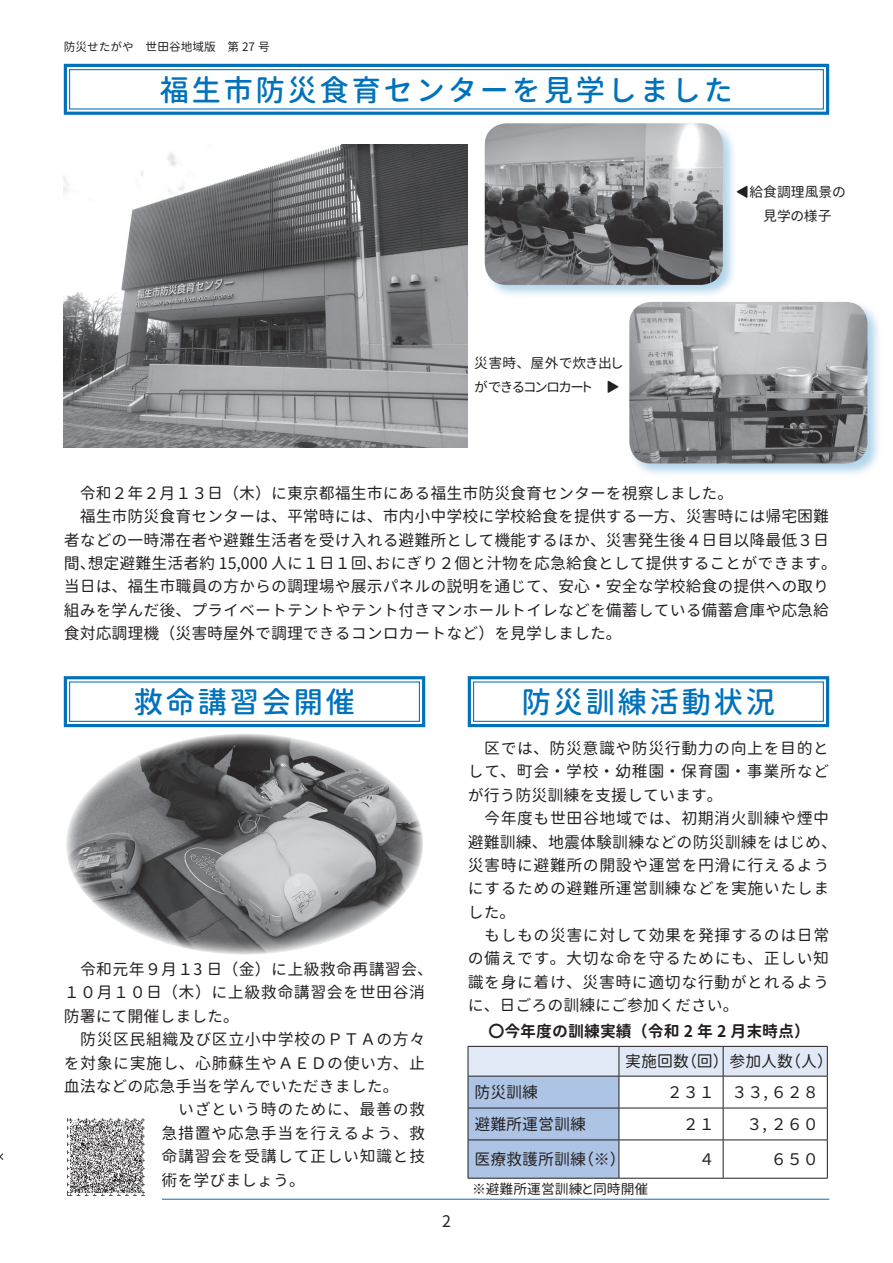
<style>
.page{position:relative;width:893px;height:1263px;background:#fff}
.page>*{position:absolute;margin:0;border:0;box-sizing:border-box;transform-origin:0 0}
.t1{font:29.7px "Gen Sen Maru Gothic JP Medium TTF";letter-spacing:.075em;color:#0072bc}
.t2{font:15.9px/23.4px "Gen Sen Maru Gothic JP Regular TTF";color:#231f20;text-align:justify}
.t3{font:15.9px/23.4px "Gen Sen Maru Gothic JP Regular TTF";letter-spacing:.03em;color:#231f20}
.t4{font:15.9px/23.4px "Gen Sen Maru Gothic JP Regular TTF";letter-spacing:.02em;color:#231f20}
.t5{font:15.9px "Gen Sen Maru Gothic JP Bold TTF";color:#231f20}
.t6{font:13.8px/24.2px "Gen Jyuu Gothic X P Regular";color:#231f20}
.t7{font:11.7px "Gen Sen Maru Gothic JP Regular TTF";color:#231f20}
</style>
<div class="page">
<hr style="left:64px;top:1199px;width:765px;height:1px;background:#0072bc">
<svg style="left:467px;top:676px;width:363px;height:52px"></svg>
<div style="left:473px;top:681px;width:351px;height:41px;border:1px solid #0072bc"></div>
<svg style="left:63px;top:676px;width:363px;height:52px"></svg>
<div style="left:69px;top:681px;width:351px;height:41px;border:1px solid #0072bc"></div>
<svg style="left:63px;top:63px;width:767px;height:52px"></svg>
<div style="left:69px;top:69px;width:755px;height:40px;border:1px solid #0072bc"></div>
<div style="left:51px;top:1101px;width:111px;height:111px;background:#fff"></div>
<img style="left:68px;top:1118px;width:77px;height:77px">
<svg style="left:0;top:1153px;width:4px;height:7px"></svg>
<img style="left:64px;top:145px;width:404px;height:303px">
<div style="left:483px;top:121px;width:254px;height:178px;background:#0072bc;opacity:.3"></div>
<img style="left:485px;top:123px;width:238px;height:162px">
<div style="left:627px;top:300px;width:255px;height:178px;background:#0072bc;opacity:.3"></div>
<img style="left:629px;top:302px;width:238px;height:161px">
<img style="left:66px;top:734px;width:357px;height:221px">
<svg style="left:469px;top:1047px;width:358px;height:131px"></svg>
<hr style="left:468px;top:1046px;width:151px;height:1px;background:#231f20">
<hr style="left:468px;top:1046px;width:1px;height:30px;background:#231f20">
<hr style="left:619px;top:1046px;width:104px;height:1px;background:#231f20">
<hr style="left:619px;top:1046px;width:1px;height:30px;background:#231f20">
<hr style="left:723px;top:1046px;width:105px;height:1px;background:#231f20">
<hr style="left:723px;top:1046px;width:1px;height:30px;background:#231f20">
<hr style="left:827px;top:1046px;width:1px;height:30px;background:#231f20">
<hr style="left:468px;top:1076px;width:151px;height:1px;background:#231f20">
<hr style="left:468px;top:1076px;width:1px;height:32px;background:#231f20">
<hr style="left:619px;top:1076px;width:104px;height:1px;background:#231f20">
<hr style="left:619px;top:1076px;width:1px;height:32px;background:#231f20">
<hr style="left:723px;top:1076px;width:105px;height:1px;background:#231f20">
<hr style="left:723px;top:1076px;width:1px;height:32px;background:#231f20">
<hr style="left:827px;top:1076px;width:1px;height:32px;background:#231f20">
<hr style="left:468px;top:1108px;width:151px;height:1px;background:#231f20">
<hr style="left:468px;top:1108px;width:1px;height:32px;background:#231f20">
<hr style="left:619px;top:1108px;width:104px;height:1px;background:#231f20">
<hr style="left:619px;top:1108px;width:1px;height:32px;background:#231f20">
<hr style="left:723px;top:1108px;width:105px;height:1px;background:#231f20">
<hr style="left:723px;top:1108px;width:1px;height:32px;background:#231f20">
<hr style="left:827px;top:1108px;width:1px;height:32px;background:#231f20">
<hr style="left:468px;top:1140px;width:151px;height:1px;background:#231f20">
<hr style="left:468px;top:1140px;width:1px;height:38px;background:#231f20">
<hr style="left:619px;top:1140px;width:104px;height:1px;background:#231f20">
<hr style="left:619px;top:1140px;width:1px;height:38px;background:#231f20">
<hr style="left:723px;top:1140px;width:105px;height:1px;background:#231f20">
<hr style="left:723px;top:1140px;width:1px;height:38px;background:#231f20">
<hr style="left:827px;top:1140px;width:1px;height:38px;background:#231f20">
<hr style="left:468px;top:1178px;width:151px;height:1px;background:#231f20">
<hr style="left:619px;top:1178px;width:104px;height:1px;background:#231f20">
<hr style="left:723px;top:1178px;width:105px;height:1px;background:#231f20">
<p class="t7" style="left:64px;top:40px;width:207px">防災せたがや　世田谷地域版　第 27 号</p>
<p class="t1" style="left:160px;top:73px;width:575px">福生市防災食育センターを見学しました</p>
<p class="t6" style="left:474px;top:351px;width:150px">災害時、屋外で炊き出しができるコンロカート　▶</p>
<p class="t6" style="left:736px;top:180px;width:111px">◀給食調理風景の</p>
<p class="t6" style="left:736px;top:204px;width:97px">　　見学の様子</p>
<p class="t2" style="left:64px;top:482px;width:671px">　令和２年２月１３日（木）に東京都福生市にある福生市防災食育センターを視察しました。</p>
<p class="t2" style="left:64px;top:505px;width:775px;text-align:left">　福生市防災食育センターは、平常時には、市内小中学校に学校給食を提供する一方、災害時には帰宅困難者などの一時滞在者や避難生活者を受け入れる避難所として機能するほか、災害発生後４日目以降最低３日間、想定避難生活者約 15,000 人に１日１回、おにぎり２個と汁物を応急給食として提供することができます。当日は、福生市職員の方からの調理場や展示パネルの説明を通じて、安心・安全な学校給食の提供への取り組みを学んだ後、プライベートテントやテント付きマンホールトイレなどを備蓄している備蓄倉庫や応急給食対応調理機（災害時屋外で調理できるコンロカートなど）を見学しました。</p>
<p class="t1" style="left:134px;top:685px;width:223px">救命講習会開催</p>
<p class="t1" style="left:522px;top:685px;width:255px">防災訓練活動状況</p>
<p class="t4" style="left:64px;top:958px;width:371px">　令和元年９月１3 日（金）に上級救命再講習会、<br>１０月１０日（木）に上級救命講習会を世田谷消防署にて開催しました。</p>
<p class="t2" style="left:64px;top:1028px;width:363px">　防災区民組織及び区立小中学校のＰＴＡの方々を対象に実施し、心肺蘇生やＡＥＤの使い方、止血法などの応急手当を学んでいただきました。</p>
<p class="t2" style="left:162px;top:1098px;width:265px">　いざという時のために、最善の救急措置や応急手当を行えるよう、救命講習会を受講して正しい知識と技術を学びましょう。</p>
<p class="t2" style="left:442px;top:1209px;width:10px">2</p>
<p class="t2" style="left:468px;top:737px;width:363px">　区では、防災意識や防災行動力の向上を目的として、町会・学校・幼稚園・保育園・事業所などが行う防災訓練を支援しています。</p>
<p class="t3" style="left:468px;top:807px;width:371px">　今年度も世田谷地域では、初期消火訓練や煙中避難訓練、地震体験訓練などの防災訓練をはじめ、災害時に避難所の開設や運営を円滑に行えるようにするための避難所運営訓練などを実施いたしました。</p>
<p class="t2" style="left:468px;top:924px;width:363px">　もしもの災害に対して効果を発揮するのは日常の備えです。大切な命を守るためにも、正しい知識を身に着け、災害時に適切な行動がとれるように、日ごろの訓練にご参加ください。</p>
<p class="t5" style="left:488px;top:1022px;width:323px">〇今年度の訓練実績（令和 2 年 2 月末時点）</p>
<p class="t2" style="left:625px;top:1050px;width:209px">実施回数（回）参加人数（人）</p>
<p class="t2" style="left:474px;top:1081px;width:65px">防災訓練</p>
<p class="t2" style="left:667px;top:1081px;width:49px">２３１</p>
<p class="t2" style="left:732px;top:1081px;width:89px">３３, ６２８</p>
<p class="t2" style="left:474px;top:1113px;width:113px">避難所運営訓練</p>
<p class="t2" style="left:683px;top:1113px;width:33px">２１</p>
<p class="t2" style="left:747px;top:1113px;width:74px">３, ２６０</p>
<p class="t2" style="left:474px;top:1148px;width:153px">医療救護所訓練（※）</p>
<p class="t2" style="left:699px;top:1148px;width:17px">４</p>
<p class="t2" style="left:771px;top:1148px;width:49px">６５０</p>
<p class="t6" style="left:472px;top:1177px;width:178px">※避難所運営訓練と同時開催</p>
</div>
